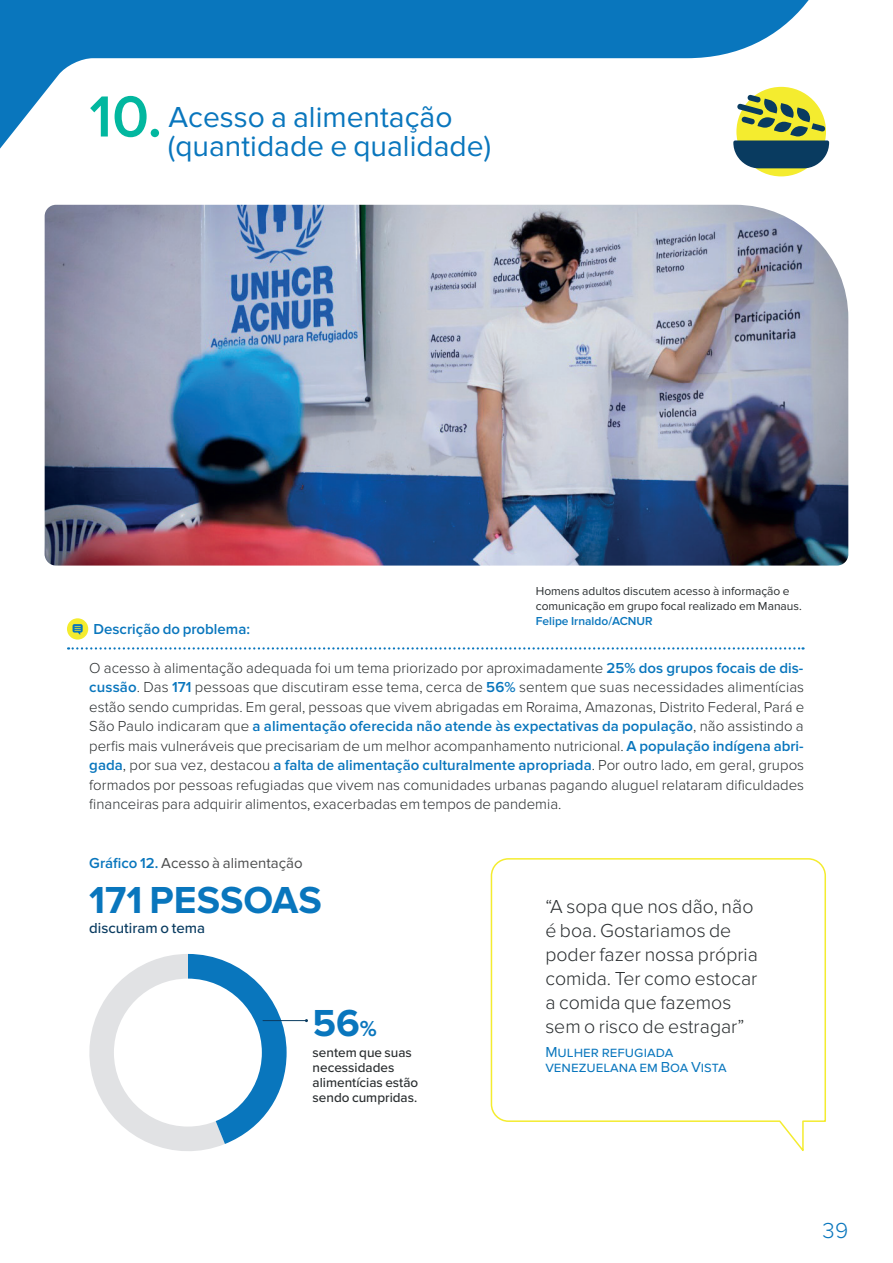
<style>
.page{position:relative;width:893px;height:1263px;background:#fff}
.page>*{position:absolute;margin:0;border:0;box-sizing:border-box;transform-origin:0 0}
.t1{font:700 39px "Proxima Nova";color:#0976bd}
.t2{font:30px/29.2px "Proxima Nova";color:#0976bd}
.t3{font:300 22.5px "Proxima Nova";color:#0976bd}
.t4{font:300 19.5px/24px "Proxima Nova";color:#292d2f}
.t5{font:300 15px/19.5px "Proxima Nova";color:#292d2f;text-align:justify}
.t6{font:15px/15px "Proxima Nova";color:#0976bd}
.t7{font:15px "Proxima Nova";color:#4b4c4d}
.t8{font:600 15px "Proxima Nova";color:#0976bd}
.t9{font:500 15px "Proxima Nova";color:#093b60}
.t10{font:500 13.5px/15px "Proxima Nova";color:#292d2f}
.t11{font:12px/15px "Proxima Nova";color:#292d2f}
.t12{font:600 12px "Proxima Nova";color:#0976bd}
.s1{font-weight:600;font-size:60px;color:#02b79f}
.s2{font-weight:600;color:#0976bd}
.s3{font-size:22.5px}
</style>
<div class="page">
<svg style="left:89px;top:954px;width:198px;height:197px"></svg>
<svg style="left:490px;top:858px;width:336px;height:293px"></svg>
<img style="left:45px;top:370px;width:803px;height:196px">
<svg style="left:0;top:0;width:849px;height:370px"></svg>
<svg style="left:68px;top:647px;width:735px;height:3px"></svg>
<div style="left:736px;top:87px;width:90px;height:89px;background:#f4ec2f;border-radius:50%"></div>
<svg style="left:67px;top:618px;width:21px;height:22px"></svg>
<div style="left:114px;top:978px;width:148px;height:148px;background:#fff;border-radius:50%"></div>
<hr style="left:263px;top:1020px;width:43px;height:1px;background:#093b60">
<svg style="left:733px;top:95px;width:96px;height:73px"></svg>
<h2 class="t2" style="left:168px;top:103px;width:325px;text-indent:-79px"><span class="s1">10.</span> Acesso a alimentação (quantidade e qualidade)</h2>
<p class="t11" style="left:536px;top:583px;width:268px">Homens adultos discutem acesso à informação e comunicação em grupo focal realizado em Manaus.</p>
<p class="t12" style="left:536px;top:614px;width:118px">Felipe Irnaldo/ACNUR</p>
<p class="t8" style="left:94px;top:620px;width:158px">Descrição do problema:</p>
<p class="t5" style="left:89px;top:658px;width:716px">O acesso à alimentação adequada foi um tema priorizado por aproximadamente <span class="s2">25% dos grupos focais de dis&shy;cussão</span>. Das <span class="s2">171</span> pessoas que discutiram esse tema, cerca de <span class="s2">56%</span> sentem que suas necessidades alimentícias estão sendo cumpridas. Em geral, pessoas que vivem abrigadas em Roraima, Amazonas, Distrito Federal, Pará e São Paulo indicaram que <span class="s2">a alimentação oferecida não atende às expectativas da população</span>, não assistindo a perfis mais vulneráveis que precisariam de um melhor acompanhamento nutricional. <span class="s2">A população indígena abri&shy;gada</span>, por sua vez, destacou <span class="s2">a falta de alimentação culturalmente apropriada</span>. Por outro lado, em geral, grupos formados por pessoas refugiadas que vivem nas comunidades urbanas pagando aluguel relataram dificuldades financeiras para adquirir alimentos, exacerbadas em tempos de pandemia.</p>
<p class="t7" style="left:89px;top:854px;width:215px"><span class="s2">Gráfico 12.</span> Acesso à alimentação</p>
<h1 class="t1" style="left:89px;top:878px;width:234px">171 PESSOAS</h1>
<p class="t9" style="left:89px;top:917px;width:117px">discutiram o tema</p>
<h1 class="t1" style="left:313px;top:1001px;width:66px">56<span class="s3">%</span></h1>
<p class="t10" style="left:313px;top:1044px;width:107px">sentem que suas necessidades alimentícias estão sendo cumpridas.</p>
<h3 class="t4" style="left:545px;top:895px;width:214px">“A sopa que nos dão, não é boa. Gostariamos de poder fazer nossa própria comida. Ter como estocar a comida que fazemos sem o risco de estragar”</h3>
<p class="t6" style="left:545px;top:1044px;width:183px">Mulher refugiada venezuelana em Boa Vista</p>
<h3 class="t3" style="left:822px;top:1218px;width:27px">39</h3>
</div>
